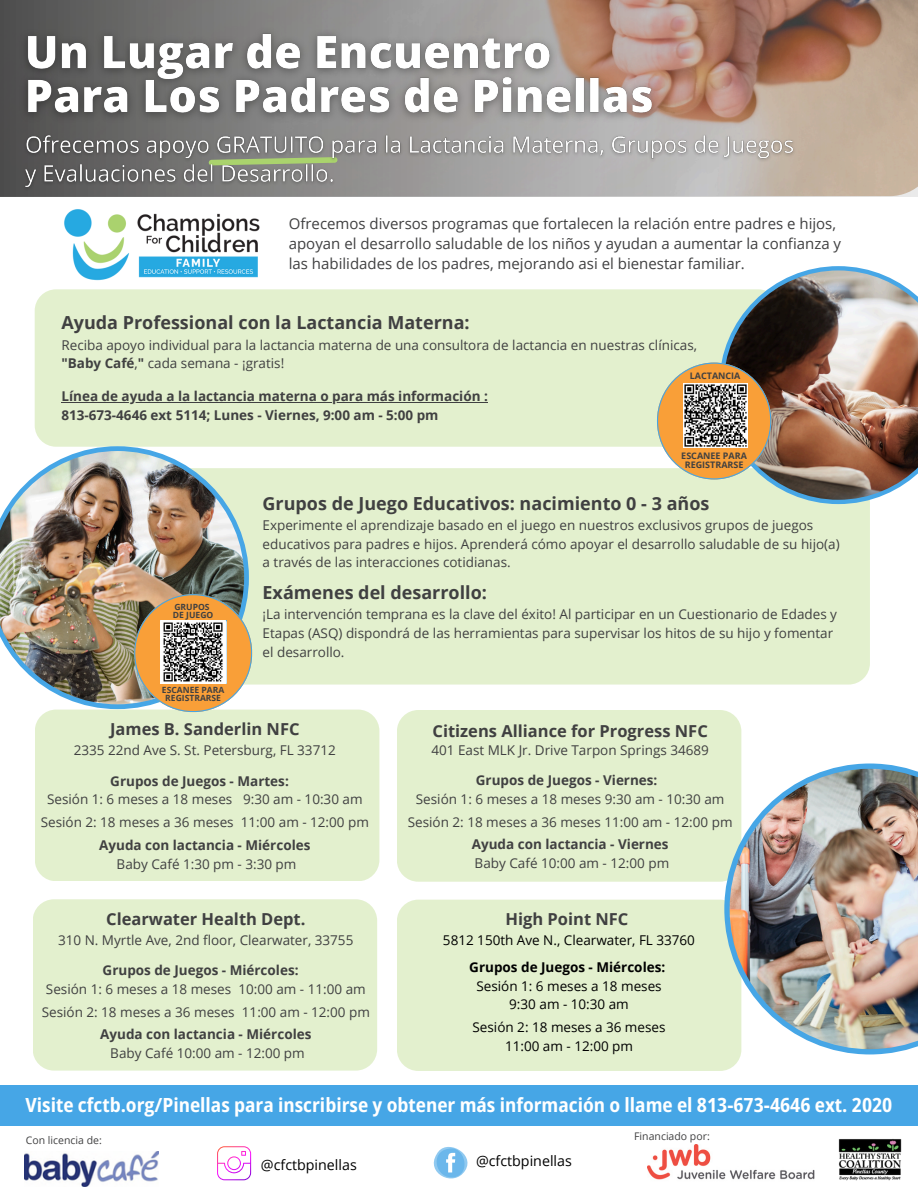
<style>
.page{position:relative;width:918px;height:1188px;background:#fff}
.page>*{position:absolute;margin:0;border:0;box-sizing:border-box;transform-origin:0 0}
.t1{font:700 semi-condensed 19.5px "Open Sans";color:#fff}
.t2{font:700 18px "Open Sans";color:#404041}
.t3{font:700 16.5px "Open Sans";color:#404041}
.t4{font:15px/20.2px "Open Sans";color:#404041}
.t5{font:14.25px "Open Sans";color:#000}
.t6{font:13.5px/18.6px "Open Sans";color:#404041}
.t7{font:700 13.5px/18.8px "Open Sans";color:#404041}
.t8{font:13.5px/18.8px "Open Sans";color:#000;text-align:center}
.t9{font:10.5px "Open Sans";color:#404041}
.t10{font:700 9px/9px "Open Sans";color:#404041;text-align:center}
.t11{font:700 8.55px/8.6px "Open Sans";color:#404041;text-align:center}
.s1{font-weight:700}
.s2{font-weight:400}
</style>
<div class="page">
<div style="left:35px;top:289px;width:745px;height:158px;background:#e3f0ce;border-radius:21px"></div>
<div style="left:145px;top:468px;width:725px;height:217px;background:#e3f0ce;border-radius:21px"></div>
<img style="left:0;top:446px;width:249px;height:263px">
<div style="left:35px;top:710px;width:344px;height:171px;background:#e3f0ce;border-radius:21px"></div>
<div style="left:33px;top:899px;width:344px;height:172px;background:#e3f0ce;border-radius:21px"></div>
<div style="left:397px;top:900px;width:344px;height:171px;background:#e3f0ce;border-radius:21px"></div>
<div style="left:397px;top:710px;width:344px;height:172px;background:#e3f0ce;border-radius:21px"></div>
<img style="left:64px;top:209px;width:196px;height:72px">
<svg style="left:0;top:0;width:918px;height:197px;background:#a48a7c"></svg>
<img style="left:719px;top:266px;width:199px;height:238px">
<div style="left:0;top:1086px;width:918px;height:40px;background:#46a6e6"></div>
<img style="left:647px;top:1144px;width:168px;height:36px">
<img style="left:838px;top:1138px;width:63px;height:43px">
<img style="left:25px;top:1151px;width:134px;height:35px">
<svg style="left:216px;top:1145px;width:36px;height:36px"></svg>
<svg style="left:217px;top:1146px;width:34px;height:34px"></svg>
<svg style="left:433px;top:1147px;width:35px;height:32px"></svg>
<svg style="left:134px;top:594px;width:118px;height:118px;background:#daa562"></svg>
<img style="left:161px;top:620px;width:65px;height:64px">
<hr style="left:61px;top:402px;width:427px;height:1px;background:#404041">
<svg style="left:657px;top:363px;width:114px;height:116px"></svg>
<img style="left:683px;top:384px;width:64px;height:64px">
<img style="left:724px;top:764px;width:194px;height:290px">
<img style="left:20px;top:129px;width:781px;height:65px">
<img style="left:13px;top:19px;width:654px;height:110px">
<h4 class="t4" style="left:289px;top:213px;width:554px">Ofrecemos diversos programas que fortalecen la relación entre padres e hijos, apoyan el desarrollo saludable de los niños y ayudan a aumentar la confianza y las habilidades de los padres, mejorando asi el bienestar familiar.</h4>
<p class="t2" style="left:61px;top:310px;width:410px">Ayuda Professional con la Lactancia Materna:</p>
<p class="t6" style="left:61px;top:335px;width:637px">Reciba apoyo individual para la lactancia materna de una consultora de lactancia en nuestras clínicas, <span class="s1">"Baby Café</span>,<span class="s1">"</span> cada semana - ¡gratis!</p>
<p class="t7" style="left:61px;top:386px;width:428px;line-height:19.2px">Línea de ayuda a la lactancia materna o para más información :<br>813-673-4646 ext 5114; Lunes - Viernes, 9:00 am - 5:00 pm</p>
<h4 class="t10" style="left:690px;top:371px;width:52px">LACTANCIA</h4>
<p class="t11" style="left:174px;top:602px;width:37px">GRUPOS</p>
<h6 class="t11" style="left:173px;top:611px;width:42px">DE JUEGO</h6>
<h4 class="t11" style="left:162px;top:685px;width:64px">ESCANEE PARA<br>REGISTRARSE</h4>
<h4 class="t10" style="left:681px;top:451px;width:67px">ESCANEE PARA<br>REGISTRARSE</h4>
<h4 class="t2" style="left:263px;top:491px;width:448px">Grupos de Juego Educativos: nacimiento 0 - 3 años</h4>
<h4 class="t6" style="left:263px;top:515px;width:579px">Experimente el aprendizaje basado en el juego en nuestros exclusivos grupos de juegos educativos para padres e hijos. Aprenderá cómo apoyar el desarrollo saludable de su hijo(a) a través de las interacciones cotidianas.</h4>
<p class="t2" style="left:263px;top:580px;width:226px">Exámenes del desarrollo:</p>
<p class="t6" style="left:263px;top:605px;width:576px">¡La intervención temprana es la clave del éxito! Al participar en un Cuestionario de Edades y<br>Etapas (ASQ) dispondrá de las herramientas para supervisar los hitos de su hijo y fomentar el desarrollo.</p>
<p class="t3" style="left:110px;top:718px;width:191px">James B. Sanderlin NFC</p>
<p class="t6" style="left:74px;top:741px;width:264px">2335 22nd Ave S. St. Petersburg, FL 33712</p>
<h4 class="t7" style="left:47px;top:771px;width:243px;text-indent:63px">Grupos de Juegos - Martes:<br><span class="s2">Sesión 1: 6 meses a 18 meses</span></h4>
<h4 class="t6" style="left:41px;top:788px;width:330px;line-height:22.8px;text-indent:202px">9:30 am - 10:30 am<br>Sesión 2: 18 meses a 36 meses 11:00 am - 12:00 pm</h4>
<h4 class="t7" style="left:99px;top:835px;width:213px;text-align:center">Ayuda con lactancia - Miércoles<br><span class="s2">Baby Café 1:30 pm - 3:30 pm</span></h4>
<h4 class="t3" style="left:106px;top:907px;width:201px">Clearwater Health Dept.</h4>
<h4 class="t6" style="left:58px;top:930px;width:297px">310 N. Myrtle Ave, 2nd floor, Clearwater, 33755</h4>
<h4 class="t6" style="left:46px;top:961px;width:321px;text-indent:57px"><span class="s1">Grupos de Juegos - Miércoles:<br></span>Sesión 1: 6 meses a 18 meses 10:00 am - 11:00 am</h4>
<h4 class="t6" style="left:42px;top:1002px;width:330px">Sesión 2: 18 meses a 36 meses 11:00 am - 12:00 pm</h4>
<h4 class="t7" style="left:100px;top:1025px;width:213px;text-align:center">Ayuda con lactancia - Miércoles<br><span class="s2">Baby Café 10:00 am - 12:00 pm</span></h4>
<p class="t3" style="left:433px;top:719px;width:277px">Citizens Alliance for Progress NFC</p>
<p class="t6" style="left:431px;top:741px;width:279px">401 East MLK Jr. Drive Tarpon Springs 34689</p>
<p class="t7" style="left:476px;top:771px;width:183px">Grupos de Juegos - Viernes:</p>
<h6 class="t6" style="left:408px;top:787px;width:326px;line-height:22.8px;text-align:center">Sesión 1: 6 meses a 18 meses 9:30 am - 10:30 am<br>Sesión 2: 18 meses a 36 meses 11:00 am - 12:00 pm<br><span class="s1">Ayuda con lactancia - Viernes</span></h6>
<h6 class="t6" style="left:475px;top:854px;width:196px">Baby Café 10:00 am - 12:00 pm</h6>
<h5 class="t3" style="left:505px;top:908px;width:124px">High Point NFC</h5>
<h5 class="t8" style="left:443px;top:931px;width:254px">5812 150th Ave N., Clearwater, FL 33760</h5>
<p class="t8" style="left:469px;top:957px;width:198px"><span class="s1">Grupos de Juegos - Miércoles:<br></span>Sesión 1: 6 meses a 18 meses<br>9:30 am - 10:30 am</p>
<p class="t8" style="left:473px;top:1018px;width:195px">Sesión 2: 18 meses a 36 meses<br>11:00 am - 12:00 pm</p>
<h4 class="t1" style="left:26px;top:1091px;width:868px">Visite cfctb.org/Pinellas para inscribirse y obtener más información o llame el 813-673-4646 ext. 2020</h4>
<p class="t9" style="left:26px;top:1133px;width:78px">Con licencia de:</p>
<h4 class="t5" style="left:261px;top:1154px;width:97px">@cfctbpinellas</h4>
<h4 class="t5" style="left:476px;top:1150px;width:97px">@cfctbpinellas</h4>
<h4 class="t9" style="left:634px;top:1129px;width:77px">Financiado por:</h4>
</div>
